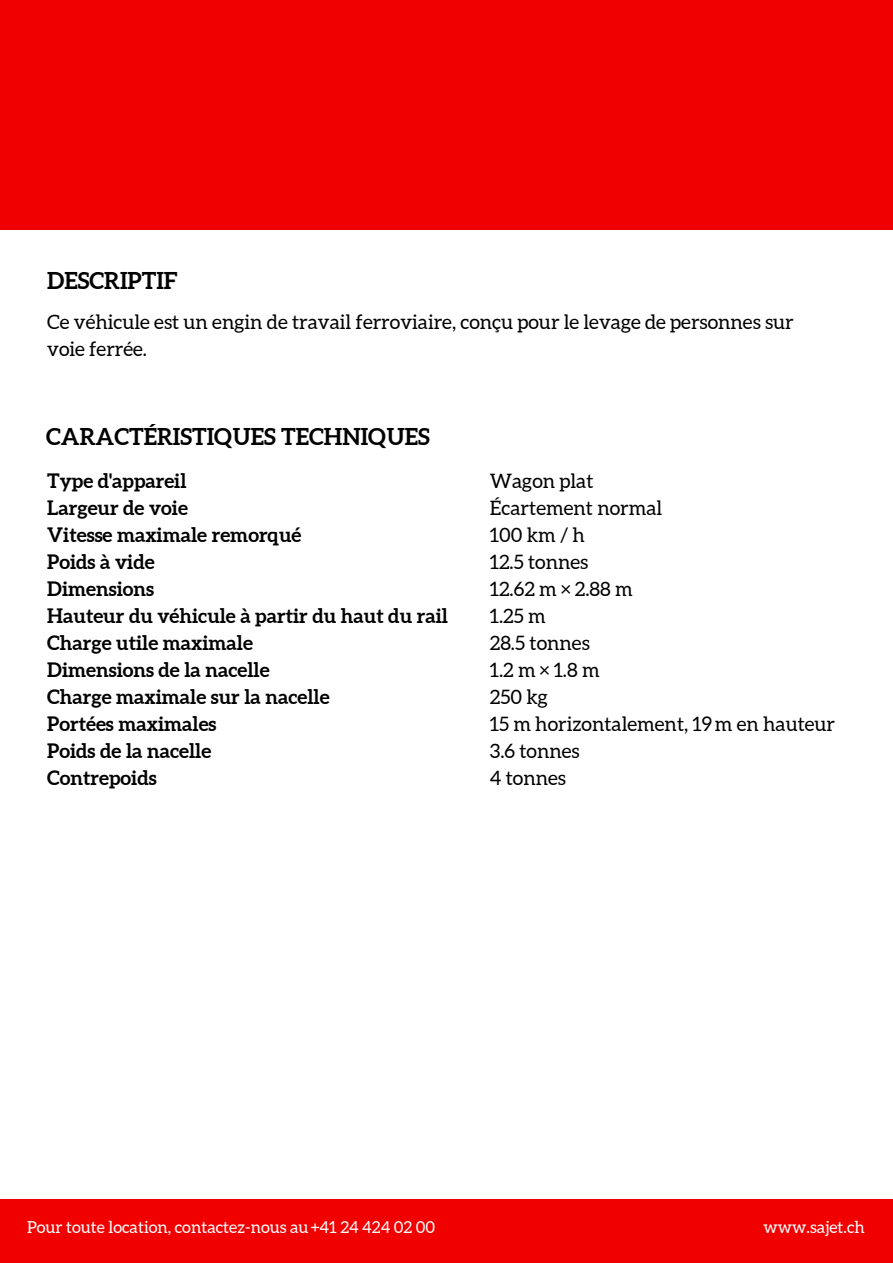
<style>
.page{position:relative;width:893px;height:1263px;background:#fff}
.page>*{position:absolute;margin:0;border:0;box-sizing:border-box;transform-origin:0 0}
.t1{font:700 23.25px "Aleo";color:#000}
.t2{font:700 19.8px/27px "Aleo";color:#000}
.t3{font:19.8px/27px "Aleo";color:#000}
.t4{font:16.5px "Aleo";color:#fff}
</style>
<div class="page">
<div style="left:0;top:0;width:893px;height:230px;background:#f10000"></div>
<div style="left:0;top:1199px;width:893px;height:64px;background:#f10000"></div>
<p class="t1" style="left:47px;top:268px;width:132px">DESCRIPTIF</p>
<p class="t3" style="left:47px;top:308px;width:748px">Ce véhicule est un engin de travail ferroviaire, conçu pour le levage de personnes sur voie ferrée.</p>
<p class="t1" style="left:46px;top:423px;width:385px">CARACTÉRISTIQUES TECHNIQUES</p>
<p class="t2" style="left:47px;top:467px;width:402px">Type d'appareil<br>Largeur de voie<br>Vitesse maximale remorqué<br>Poids à vide<br>Dimensions<br>Hauteur du véhicule à partir du haut du rail<br>Charge utile maximale<br>Dimensions de la nacelle<br>Charge maximale sur la nacelle<br>Portées maximales<br>Poids de la nacelle<br>Contrepoids</p>
<p class="t3" style="left:490px;top:467px;width:347px">Wagon plat<br>Écartement normal<br>100km/h<br>12.5 tonnes<br>12.62 m × 2.88 m<br>1.25 m<br>28.5 tonnes<br>1.2m×1.8m<br>250 kg<br>15 m horizontalement, 19m en hauteur<br>3.6 tonnes<br>4 tonnes</p>
<p class="t4" style="left:27px;top:1218px;width:410px">Pour toute location, contactez-nous au+41 24 424 02 00</p>
<p class="t4" style="left:763px;top:1218px;width:103px">www.sajet.ch</p>
</div>
